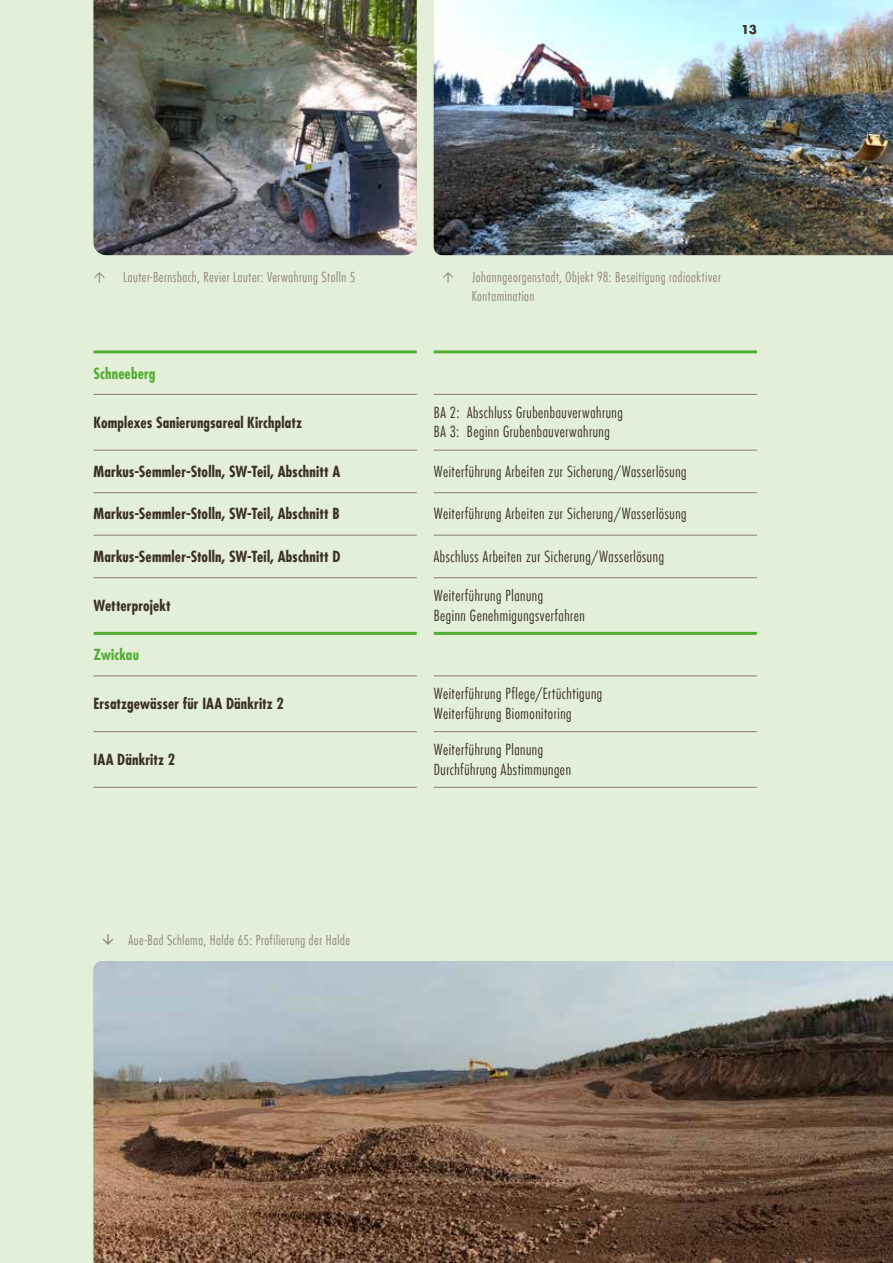
<style>
.page{position:relative;width:893px;height:1263px;background:#e4efda}
.page>*{position:absolute;margin:0;border:0;box-sizing:border-box;transform-origin:0 0}
.t1{font:300 condensed 15px/19.5px "Futura Com";letter-spacing:.04em;color:#3c3028}
.t2{font:700 condensed 15px "Futura Com";letter-spacing:.01em;color:#3c3028}
.t3{font:700 condensed 15px "Futura Com";letter-spacing:.01em;color:#52ae32}
.t4{font:300 condensed 13.5px/19.5px "Futura Com";letter-spacing:.04em;color:#92857c}
.t5{font:700 12px "Futura Com";color:#3c3028}
</style>
<div class="page">
<hr style="left:94px;top:394px;width:323px;height:1px;background:#92857c">
<hr style="left:434px;top:394px;width:323px;height:1px;background:#92857c">
<hr style="left:94px;top:450px;width:323px;height:1px;background:#92857c">
<hr style="left:434px;top:450px;width:323px;height:1px;background:#92857c">
<hr style="left:94px;top:492px;width:323px;height:1px;background:#92857c">
<hr style="left:434px;top:492px;width:323px;height:1px;background:#92857c">
<hr style="left:94px;top:535px;width:323px;height:1px;background:#92857c">
<hr style="left:434px;top:535px;width:323px;height:1px;background:#92857c">
<hr style="left:94px;top:577px;width:323px;height:1px;background:#92857c">
<hr style="left:434px;top:577px;width:323px;height:1px;background:#92857c">
<hr style="left:94px;top:675px;width:323px;height:1px;background:#92857c">
<hr style="left:434px;top:675px;width:323px;height:1px;background:#92857c">
<hr style="left:94px;top:731px;width:323px;height:1px;background:#92857c">
<hr style="left:434px;top:731px;width:323px;height:1px;background:#92857c">
<hr style="left:94px;top:787px;width:323px;height:1px;background:#92857c">
<hr style="left:434px;top:787px;width:323px;height:1px;background:#92857c">
<hr style="left:94px;top:350px;width:323px;height:3px;background:#52ae32">
<hr style="left:434px;top:350px;width:323px;height:3px;background:#52ae32">
<hr style="left:94px;top:632px;width:323px;height:3px;background:#52ae32">
<hr style="left:434px;top:632px;width:323px;height:3px;background:#52ae32">
<img style="left:94px;top:0;width:323px;height:255px">
<img style="left:434px;top:0;width:459px;height:255px">
<img style="left:94px;top:961px;width:799px;height:302px">
<svg style="left:95px;top:272px;width:9px;height:10px"></svg>
<svg style="left:443px;top:272px;width:10px;height:10px"></svg>
<svg style="left:103px;top:934px;width:10px;height:11px"></svg>
<p class="t5" style="left:741px;top:20px;width:17px">13</p>
<p class="t4" style="left:123px;top:267px;width:234px">Lauter-Bernsbach, Revier Lauter: Verwahrung Stolln 5</p>
<p class="t4" style="left:472px;top:267px;width:250px">Johanngeorgenstadt, Objekt 98: Beseitigung radioaktiver<br>Kontamination</p>
<p class="t3" style="left:94px;top:363px;width:63px">Schneeberg</p>
<p class="t2" style="left:94px;top:412px;width:210px">Komplexes Sanierungsareal Kirchplatz</p>
<p class="t1" style="left:434px;top:402px;width:191px">BA 2: Abschluss Grubenbauverwahrung<br>BA 3: Beginn Grubenbauverwahrung</p>
<p class="t2" style="left:94px;top:461px;width:248px">Markus-Semmler-Stolln, SW-Teil, Abschnitt A</p>
<p class="t1" style="left:434px;top:461px;width:254px">Weiterführung Arbeiten zur Sicherung/Wasserlösung</p>
<p class="t2" style="left:94px;top:504px;width:248px">Markus-Semmler-Stolln, SW-Teil, Abschnitt B</p>
<p class="t1" style="left:434px;top:504px;width:254px">Weiterführung Arbeiten zur Sicherung/Wasserlösung</p>
<p class="t2" style="left:94px;top:546px;width:248px">Markus-Semmler-Stolln, SW-Teil, Abschnitt D</p>
<p class="t1" style="left:434px;top:546px;width:232px">Abschluss Arbeiten zur Sicherung/Wasserlösung</p>
<p class="t2" style="left:94px;top:595px;width:79px">Wetterprojekt</p>
<p class="t1" style="left:434px;top:586px;width:153px">Weiterführung Planung<br>Beginn Genehmigungsverfahren</p>
<p class="t3" style="left:94px;top:644px;width:47px">Zwickau</p>
<p class="t2" style="left:94px;top:693px;width:192px">Ersatzgewässer für IAA Dänkritz 2</p>
<p class="t1" style="left:434px;top:684px;width:170px">Weiterführung Pflege/Ertüchtigung<br>Weiterführung Biomonitoring</p>
<p class="t2" style="left:94px;top:749px;width:83px">IAA Dänkritz 2</p>
<p class="t1" style="left:434px;top:740px;width:139px">Weiterführung Planung<br>Durchführung Abstimmungen</p>
<p class="t4" style="left:128px;top:930px;width:223px">Aue-Bad Schlema, Halde 65: Profilierung der Halde</p>
</div>
